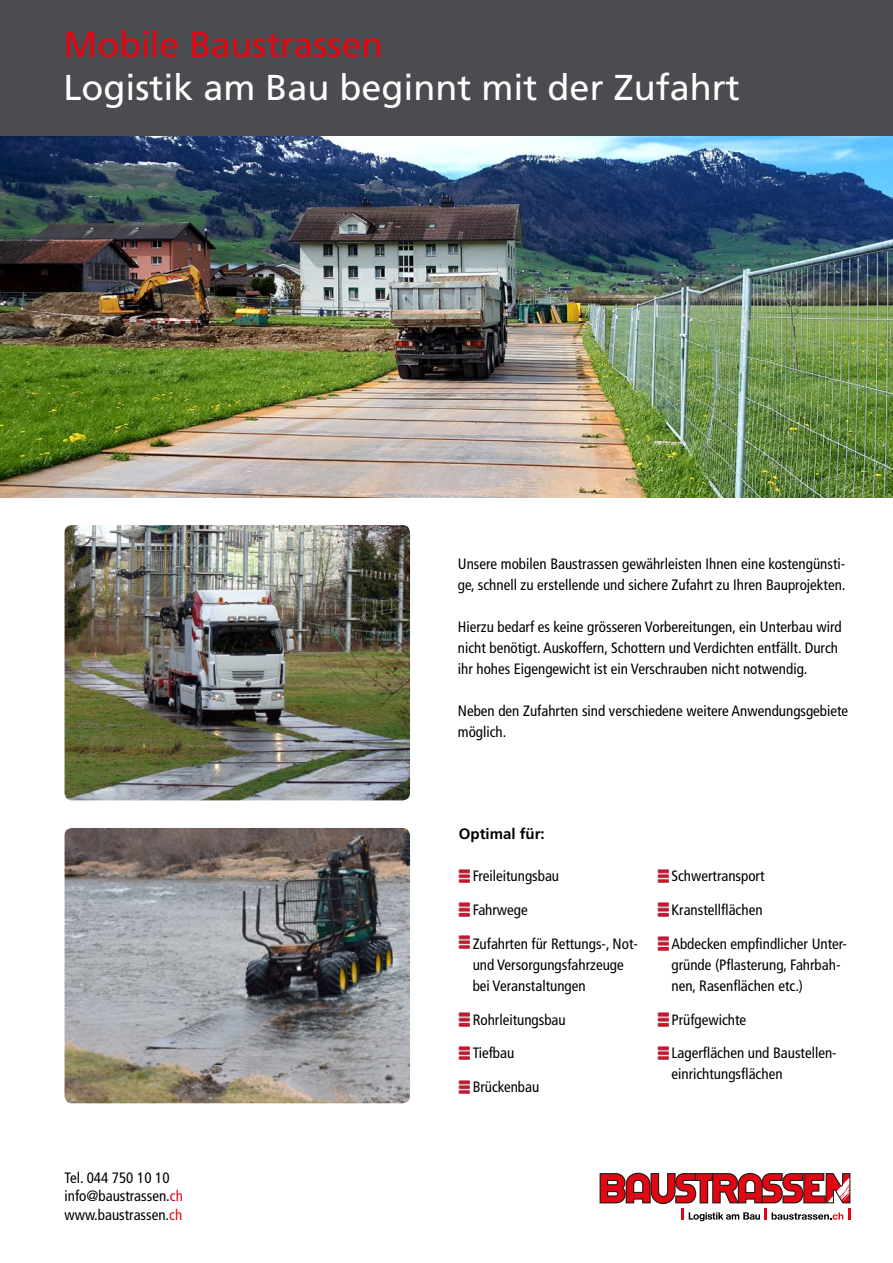
<style>
.page{position:relative;width:893px;height:1263px;background:#fff}
.page>*{position:absolute;margin:0;border:0;box-sizing:border-box;transform-origin:0 0}
.t1{font:36px "Frutiger LT Std";color:#fff}
.t2{font:36px "Frutiger LT Std";letter-spacing:-.005em;color:#e30613}
.t3{font:condensed 15px/21px "Frutiger LT Std";color:#000}
.t4{font:700 15px "Frutiger LT Std";color:#000}
.s1{color:#e30613}
</style>
<div class="page">
<img style="left:458px;top:869px;width:12px;height:14px">
<img style="left:458px;top:903px;width:12px;height:13px">
<img style="left:458px;top:935px;width:12px;height:14px">
<img style="left:458px;top:1012px;width:12px;height:14px">
<img style="left:458px;top:1046px;width:12px;height:14px">
<img style="left:458px;top:1080px;width:12px;height:13px">
<img style="left:657px;top:869px;width:11px;height:14px">
<img style="left:657px;top:903px;width:11px;height:13px">
<img style="left:657px;top:937px;width:11px;height:13px">
<img style="left:657px;top:1012px;width:11px;height:14px">
<img style="left:657px;top:1046px;width:11px;height:14px">
<svg style="left:600px;top:1172px;width:250px;height:49px"></svg>
<img style="left:65px;top:525px;width:345px;height:275px">
<img style="left:65px;top:828px;width:345px;height:275px">
<div style="left:0;top:0;width:893px;height:136px;background:#4b4c50"></div>
<img style="left:0;top:136px;width:893px;height:361px">
<h1 class="t2" style="left:63px;top:23px;width:321px">Mobile Baustrassen</h1>
<h1 class="t1" style="left:63px;top:66px;width:678px">Logistik am Bau beginnt mit der Zufahrt</h1>
<p class="t3" style="left:458px;top:553px;width:389px">Unsere mobilen Baustrassen gewährleisten Ihnen eine kostengünsti&shy;ge, schnell zu erstellende und sichere Zufahrt zu Ihren Bauprojekten.</p>
<p class="t3" style="left:458px;top:616px;width:385px">Hierzu bedarf es keine grösseren Vorbereitungen, ein Unterbau wird nicht benötigt. Auskoffern, Schottern und Verdichten entfällt. Durch ihr hohes Eigengewicht ist ein Verschrauben nicht notwendig.</p>
<p class="t3" style="left:458px;top:700px;width:392px">Neben den Zufahrten sind verschiedene weitere Anwendungsgebiete möglich.</p>
<p class="t3" style="left:65px;top:1168px;width:120px;line-height:18.5px">Tel. 044 750 10 10 info@baustrassen.<span class="s1">ch </span>www.baustrassen.<span class="s1">ch</span></p>
<p class="t4" style="left:459px;top:825px;width:87px">Optimal für:</p>
<p class="t3" style="left:473px;top:866px;width:88px">Freileitungsbau</p>
<p class="t3" style="left:473px;top:899px;width:57px">Fahrwege</p>
<p class="t3" style="left:473px;top:933px;width:167px">Zufahrten für Rettungs-, Not&shy;und Versorgungsfahrzeuge bei Veranstaltungen</p>
<p class="t3" style="left:473px;top:1009px;width:95px">Rohrleitungsbau</p>
<p class="t3" style="left:473px;top:1043px;width:43px">Tiefbau</p>
<p class="t3" style="left:473px;top:1076px;width:68px">Brückenbau</p>
<p class="t3" style="left:671px;top:866px;width:95px">Schwertransport</p>
<p class="t3" style="left:671px;top:899px;width:93px">Kranstellflächen</p>
<p class="t3" style="left:671px;top:933px;width:177px">Abdecken empfindlicher Unter&shy;gründe (Pflasterung, Fahrbah&shy;nen, Rasenflächen etc.)</p>
<p class="t3" style="left:671px;top:1009px;width:76px">Prüfgewichte</p>
<p class="t3" style="left:671px;top:1043px;width:167px">Lagerflächen und Baustellen&shy;einrichtungsflächen</p>
</div>
